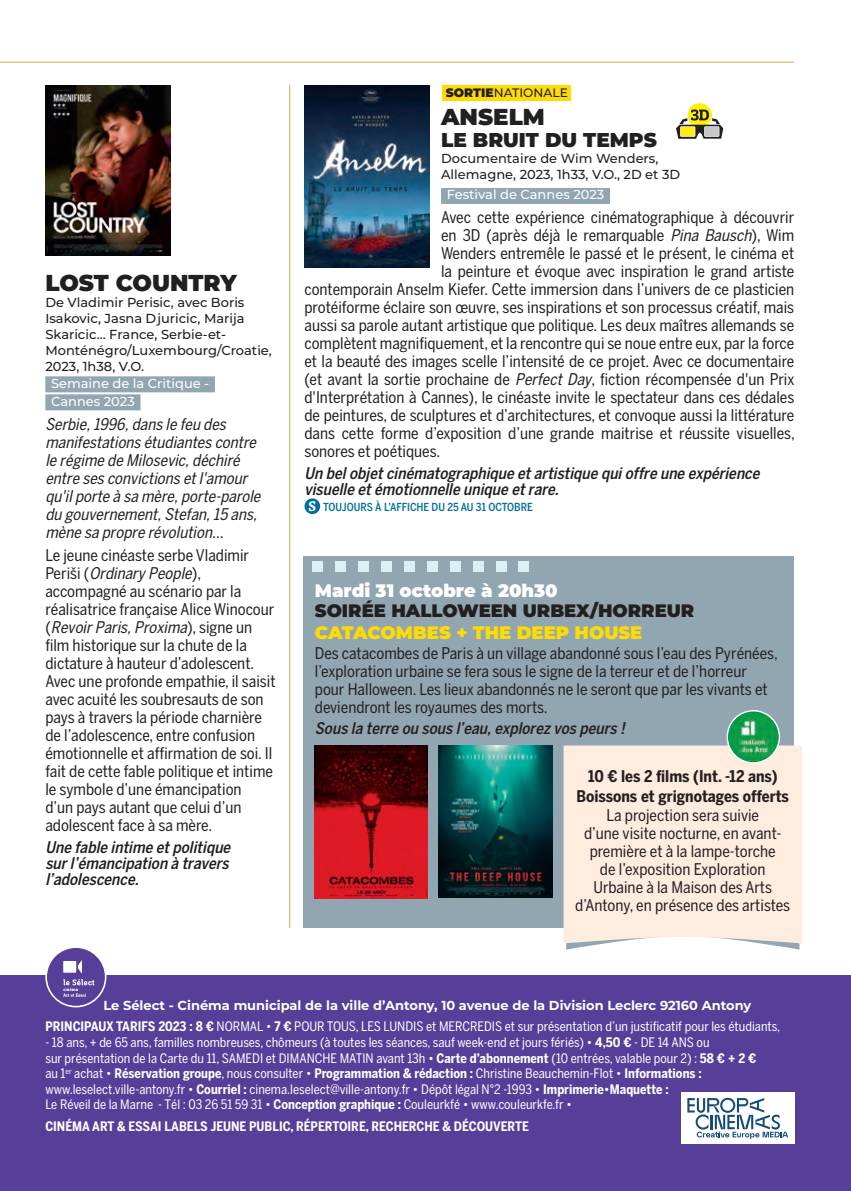
<style>
.page{position:relative;width:851px;height:1191px;background:#fff}
.page>*{position:absolute;margin:0;border:0;box-sizing:border-box;transform-origin:0 0}
.t1{font:900 23px "Montserrat";color:#231f20}
.t2{font:900 20px "Montserrat";color:#231f20}
.t3{font:900 18px "Montserrat";color:#231f20}
.t4{font:900 18px "Montserrat";color:#ffdc01}
.t5{font:900 18px "Montserrat";color:#fff}
.t6{font:16px/18px "Benton Sans Cond";color:#231f20}
.t7{font:italic 500 16px/16px "Benton Sans Cond";color:#231f20}
.t8{font:italic 16px/18px "Benton Sans Cond";color:#231f20}
.t9{font:700 16px/19.6px "Benton Sans Cond";color:#231f20;text-align:center}
.t10{font:13px/15.6px "Benton Sans Cond";color:#fff}
.t11{font:500 13px/16px "Montserrat";color:#231f20}
.t12{font:700 13px "Montserrat";color:#fff}
.t13{font:700 13px "Benton Sans Cond";color:#fff}
.t14{font:500 13px/18px "Montserrat";color:#fff}
.t15{font:500 12.2px "Montserrat";color:#231f20}
.t16{font:500 11px "Benton Sans Cond";color:#036f98}
.s1{font-style:italic}
.s2{font-weight:900}
.s3{font-family:"Alegreya SC";font-weight:700;font-size:15px;color:#fff}
.s4{font-weight:700}
</style>
<div class="page">
<hr style="left:0;top:62px;width:794px;height:1px;background:#cfae4c">
<hr style="left:289px;top:84px;width:1px;height:843px;background:#cfae4c">
<div style="left:441px;top:188px;width:169px;height:16px;background:#91a6b1"></div>
<div style="left:304px;top:498px;width:16px;height:16px;background:#036f98;border-radius:50%"></div>
<img style="left:305px;top:85px;width:124px;height:182px">
<div style="left:442px;top:85px;width:129px;height:15px;background:#ffdc01"></div>
<div style="left:45px;top:376px;width:170px;height:16px;background:#91a6b1"></div>
<div style="left:45px;top:394px;width:95px;height:16px;background:#91a6b1"></div>
<img style="left:46px;top:85px;width:124px;height:170px">
<div style="left:303px;top:556px;width:491px;height:371px;background:#91a6b1"></div>
<svg style="left:566px;top:943px;width:233px;height:6px"></svg>
<div style="left:563px;top:745px;width:238px;height:198px;background:#feecdf"></div>
<div style="left:312px;top:561px;width:11px;height:11px;background:#d9f0f5"></div>
<div style="left:335px;top:561px;width:11px;height:11px;background:#d9f0f5"></div>
<div style="left:358px;top:561px;width:11px;height:11px;background:#d9f0f5"></div>
<div style="left:381px;top:561px;width:11px;height:11px;background:#d9f0f5"></div>
<div style="left:404px;top:561px;width:11px;height:11px;background:#d9f0f5"></div>
<div style="left:427px;top:561px;width:11px;height:11px;background:#d9f0f5"></div>
<div style="left:450px;top:561px;width:11px;height:11px;background:#d9f0f5"></div>
<div style="left:473px;top:561px;width:11px;height:11px;background:#d9f0f5"></div>
<div style="left:496px;top:561px;width:11px;height:11px;background:#d9f0f5"></div>
<div style="left:517px;top:561px;width:11px;height:11px;background:#d9f0f5"></div>
<img style="left:314px;top:745px;width:114px;height:153px">
<img style="left:439px;top:745px;width:113px;height:152px">
<div style="left:0;top:974px;width:850px;height:217px;background:#573e99"></div>
<div style="left:680px;top:1092px;width:114px;height:51px;background:#fff"></div>
<svg style="left:687px;top:1097px;width:101px;height:42px"></svg>
<div style="left:46px;top:947px;width:60px;height:59px;background:#573e99;border-radius:50%"></div>
<svg style="left:78px;top:960px;width:4px;height:13px"></svg>
<div style="left:63px;top:961px;width:13px;height:11px;background:#fff"></div>
<svg style="left:63px;top:979px;width:31px;height:17px"></svg>
<div style="left:45px;top:946px;width:61px;height:61px;border:2px solid #fff;border-radius:50%"></div>
<div style="left:687px;top:103px;width:24px;height:24px;background:#fff101;border-radius:50%"></div>
<svg style="left:676px;top:109px;width:47px;height:30px"></svg>
<img style="left:727px;top:710px;width:52px;height:53px;border-radius:26px">
<div style="left:726px;top:710px;width:54px;height:53px;border:1px solid #fff;border-radius:50%"></div>
<h1 class="t1" style="left:45px;top:265px;width:193px">LOST COUNTRY</h1>
<p class="t11" style="left:45px;top:294px;width:228px">De Vladimir Perisic, avec Boris<br>Isakovic, Jasna Djuricic, Marija<br>Skaricic… France, Serbie-et-<br>Monténégro/Luxembourg/Croatie,<br>2023, 1h38, V.O.</p>
<p class="t14" style="left:51px;top:374px;width:160px">Semaine de la Critique -<br>Cannes 2023</p>
<p class="t8" style="left:45px;top:414px;width:216px">Serbie, 1996, dans le feu des manifestations étudiantes contre le régime de Milosevic, déchiré entre ses convictions et l'amour qu'il porte à sa mère, porte-parole du gouvernement, Stefan, 15 ans, mène sa propre révolution…</p>
<p class="t6" style="left:45px;top:546px;width:232px">Le jeune cinéaste serbe Vladimir Perišić(<span class="s1">Ordinary People</span>), accompagné au scénario par la réalisatrice française Alice Winocour (<span class="s1">Revoir Paris, Proxima</span>), signe un film historique sur la chute de la dictature à hauteur d’adolescent.<br>Avec une profonde empathie, il saisit avec acuité les soubresauts de son pays à travers la période charnière de l’adolescence, entre confusion émotionnelle et affirmation de soi. Il fait de cette fable politique et intime le symbole d’une émancipation<br>d’un pays autant que celui d’un adolescent face à sa mère.</p>
<p class="t7" style="left:45px;top:839px;width:186px;text-align:justify">Une fable intime et politique sur l’émancipation à travers l’adolescence.</p>
<p class="t15" style="left:446px;top:84px;width:123px"><span class="s2">SORTIE</span>NATIONALE</p>
<h1 class="t1" style="left:441px;top:99px;width:105px">ANSELM</h1>
<p class="t2" style="left:441px;top:124px;width:217px">LE BRUIT DU TEMPS</p>
<p class="t11" style="left:441px;top:149px;width:241px">Documentaire de Wim Wenders,<br>Allemagne, 2023, 1h33, V.O., 2D et 3D</p>
<p class="t14" style="left:446px;top:185px;width:159px">Festival de Cannes 2023</p>
<p class="t6" style="left:441px;top:208px;width:354px">Avec cette expérience cinématographique à découvrir</p>
<p class="t6" style="left:441px;top:226px;width:354px">en 3D (après déjà le remarquable <span class="s1">Pina Bausch</span>), Wim</p>
<p class="t6" style="left:441px;top:244px;width:354px">Wenders entremêle le passé et le présent, le cinéma et</p>
<p class="t6" style="left:441px;top:262px;width:354px">la peinture et évoque avec inspiration le grand artiste</p>
<p class="t6" style="left:304px;top:280px;width:491px">contemporain Anselm Kiefer. Cette immersion dans l’univers de ce plasticien</p>
<p class="t6" style="left:304px;top:298px;width:491px">protéiforme éclaire son œuvre, ses inspirations et son processus créatif, mais</p>
<p class="t6" style="left:304px;top:316px;width:491px">aussi sa parole autant artistique que politique. Les deux maîtres allemands se</p>
<p class="t6" style="left:304px;top:334px;width:491px">complètent magnifiquement, et la rencontre qui se noue entre eux, par la force</p>
<p class="t6" style="left:304px;top:352px;width:491px">et la beauté des images scelle l’intensité de ce projet. Avec ce documentaire</p>
<p class="t6" style="left:304px;top:370px;width:491px">(et avant la sortie prochaine de <span class="s1">Perfect Day</span>, fiction récompensée d'un Prix</p>
<p class="t6" style="left:304px;top:388px;width:491px">d'Interprétation à Cannes), le cinéaste invite le spectateur dans ces dédales</p>
<p class="t6" style="left:304px;top:406px;width:491px">de peintures, de sculptures et d’architectures, et convoque aussi la littérature</p>
<p class="t6" style="left:304px;top:424px;width:491px">dans cette forme d’exposition d’une grande maitrise et réussite visuelles,</p>
<p class="t6" style="left:304px;top:442px;width:137px">sonores et poétiques.</p>
<p class="t7" style="left:304px;top:465px;width:456px">Un bel objet cinématographique et artistique qui offre une expérience visuelle et émotionnelle unique et rare.</p>
<p class="t16" style="left:308px;top:501px;width:226px"><span class="s3">S</span> TOUJOURS À L’AFFICHE DU 25 AU 31 OCTOBRE</p>
<p class="t5" style="left:315px;top:577px;width:244px">Mardi 31 octobre à 20h30</p>
<p class="t3" style="left:315px;top:597px;width:381px">SOIRÉE HALLOWEEN URBEX/HORREUR</p>
<p class="t4" style="left:315px;top:619px;width:329px">CATACOMBES + THE DEEP HOUSE</p>
<p class="t6" style="left:315px;top:643px;width:464px">Des catacombes de Paris à un village abandonné sous l’eau des Pyrénées, l’exploration urbaine se fera sous le signe de la terreur et de l’horreur pour Halloween. Les lieux abandonnés ne le seront que par les vivants et deviendront les royaumes des morts.</p>
<p class="t7" style="left:315px;top:720px;width:311px">Sous la terre ou sous l’eau, explorez vos peurs !</p>
<p class="t9" style="left:576px;top:766px;width:214px">10 € les 2 films (Int. -12 ans)<br>Boissons et grignotages offerts</p>
<p class="t6" style="left:575px;top:806px;width:216px;text-align:center">La projection sera suivie<br>d’une visite nocturne, en avant&shy;première et à la lampe-torche<br>de l’exposition Exploration<br>Urbaine à la Maison des Arts d’Antony, en présence des artistes</p>
<p class="t12" style="left:103px;top:996px;width:649px">Le Sélect - Cinéma municipal de la ville d’Antony, 10 avenue de la Division Leclerc 92160 Antony</p>
<p class="t10" style="left:45px;top:1018px;width:736px"><span class="s4">PRINCIPAUX TARIFS 2023 : 8 €</span> NORMAL • <span class="s4">7 €</span> POUR TOUS, LES LUNDIS et MERCREDIS et sur présentation d’un justificatif pour les étudiants,</p>
<p class="t10" style="left:45px;top:1034px;width:712px">- 18 ans, + de 65 ans, familles nombreuses, chômeurs (à toutes les séances, sauf week-end et jours fériés) • <span class="s4">4,50 €</span> - DE 14 ANS ou<br>sur présentation de la Carte du 11, SAMEDI et DIMANCHE MATIN avant 13h • <span class="s4">Carte d’abonnement</span> (10 entrées, valable pour 2) : <span class="s4">58 € + 2 € </span>au 1<sup>er</sup> achat • <span class="s4">Réservation groupe</span>, nous consulter • <span class="s4">Programmation &amp; rédaction :</span> Christine Beauchemin-Flot • <span class="s4">Informations : </span>www.leselect.ville-antony.fr • <span class="s4">Courriel :</span> cinema.leselect@ville-antony.fr • Dépôt légal N°2 -1993 • <span class="s4">Imprimerie•Maquette :<br></span>Le Réveil de la Marne - Tél : 03 26 51 59 31 • <span class="s4">Conception graphique :</span> Couleurkfé • www.couleurkfe.fr •</p>
<p class="t13" style="left:45px;top:1118px;width:485px">CINÉMA ART &amp; ESSAI LABELS JEUNE PUBLIC, RÉPERTOIRE, RECHERCHE &amp; DÉCOUVERTE</p>
</div>
